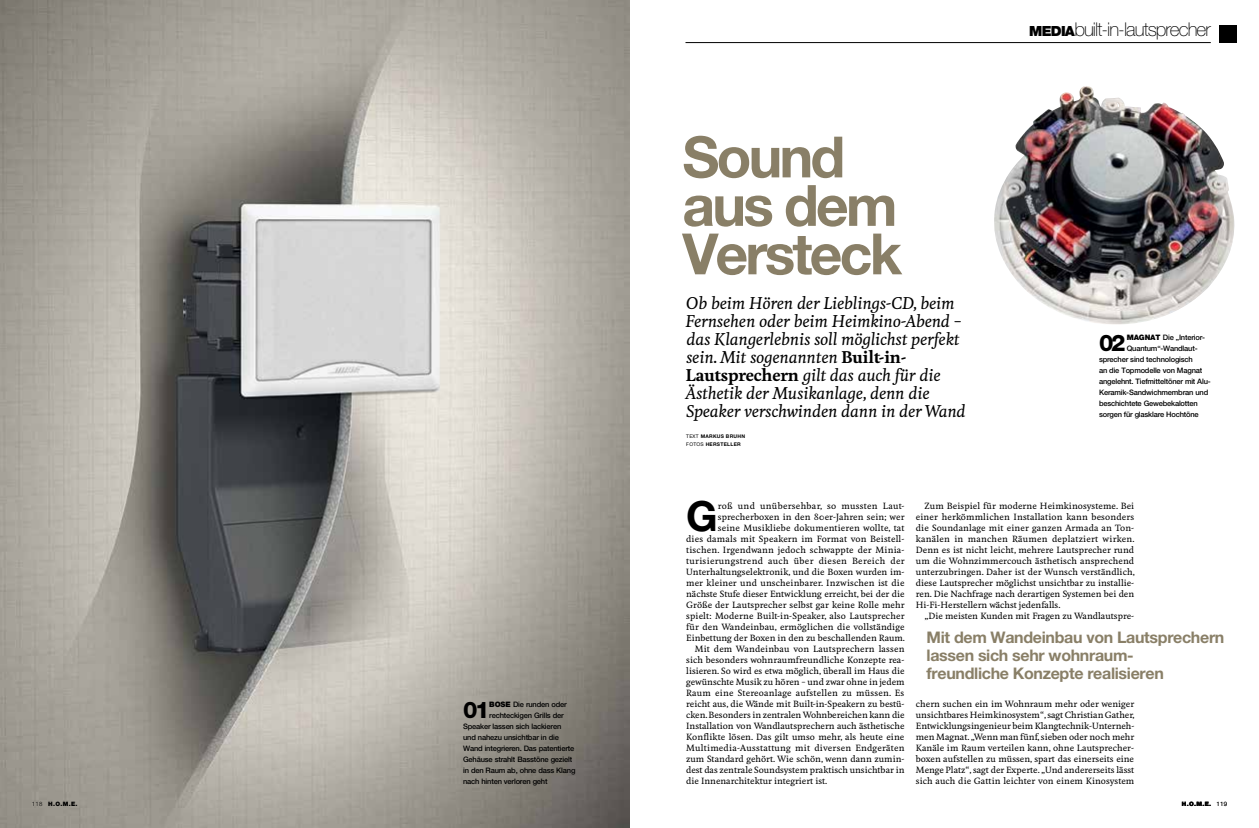
<style>
.page{position:relative;width:1259px;height:828px;background:#fff}
.page>*{position:absolute;margin:0;border:0;box-sizing:border-box;transform-origin:0 0}
.t1{font:700 57px/48.5px "Helvetica Neue CELT";letter-spacing:-.05em;color:#897f67}
.t2{font:700 41.6px "Helvetica Neue CELT";color:#000}
.t3{font:800 22.9px "Helvetica Neue CELT";color:#000}
.t4{font:100 19px "Helvetica Neue CELT";letter-spacing:-.05em;color:#000}
.t5{font:italic 500 16px/18px "Feijoa";letter-spacing:-.01em;color:#000}
.t6{font:700 16px/18px "Helvetica Neue CELT";letter-spacing:-.02em;color:#897f67}
.t7{font:500 8.5px/11px "Feijoa";letter-spacing:.005em;color:#000;text-align:justify}
.t8{font:500 8.5px "Feijoa";letter-spacing:.025em;color:#000}
.t9{font:500 8.5px "Feijoa";letter-spacing:.035em;color:#000}
.t10{font:500 7.5px "Helvetica Neue CELT";letter-spacing:-.025em;color:#000}
.t11{font:900 6px "Helvetica Neue CELT";color:#000}
.t12{font:300 6px "Helvetica Neue CELT";color:#000}
.t13{font:700 5px/8px "Helvetica Neue CELT";letter-spacing:.05em;color:#000}
.s1{font-weight:900}
.s2{font-weight:700;font-style:normal}
.s3{font-weight:400}
.s4{font-weight:900;font-size:14px}
.s5{font-weight:300}
</style>
<div class="page">
<div style="left:1219px;top:26px;width:17px;height:17px;background:#000"></div>
<img style="left:0;top:0;width:629px;height:828px">
<img style="left:994px;top:86px;width:240px;height:239px">
<hr style="left:685px;top:42px;width:525px;height:1px;background:#000">
<h3 class="t3" style="left:463px;top:696px;width:28px">01</h3>
<p class="t10" style="left:489px;top:699px;width:79px"><span class="s1">BOSE</span> Die runden oder</p>
<p class="t10" style="left:489px;top:710px;width:76px">rechteckigen Grills der</p>
<p class="t10" style="left:463px;top:721px;width:100px">Speaker lassen sich lackieren</p>
<p class="t10" style="left:463px;top:732px;width:97px">und nahezu unsichtbar in die</p>
<p class="t10" style="left:463px;top:743px;width:113px">Wand integrieren. Das patentierte</p>
<p class="t10" style="left:463px;top:755px;width:111px">Gehäuse strahlt Basstöne gezielt</p>
<p class="t10" style="left:463px;top:766px;width:114px">in den Raum ab, ohne dass Klang</p>
<p class="t10" style="left:463px;top:777px;width:86px">nach hinten verloren geht</p>
<h1 class="t1" style="left:682px;top:134px;width:221px">Sound aus dem<br>Versteck</h1>
<p class="t5" style="left:685px;top:295px;width:282px">Ob beim Hören der Lieblings-CD, beim Fernsehen oder beim Heimkino-Abend – das Klangerlebnis soll möglichst perfekt sein. Mit sogenannten <span class="s2">Built-in-Lautsprechern</span> gilt das auch für die Ästhetik der Musikanlage, denn die Speaker verschwinden dann in der Wand</p>
<p class="t13" style="left:686px;top:432px;width:61px"><span class="s3">TEXT</span> Markus Bruhn<br><span class="s3">FOTOS</span> hersteller</p>
<h3 class="t4" style="left:1029px;top:18px;width:183px"><span class="s4">MEDIA</span>built-in-lautsprecher</h3>
<h3 class="t3" style="left:1099px;top:329px;width:28px">02</h3>
<p class="t10" style="left:1126px;top:333px;width:80px"><span class="s1">MAGNAT</span> Die „Interior-</p>
<p class="t10" style="left:1126px;top:344px;width:72px">Quantum“-Wandlaut-</p>
<p class="t10" style="left:1099px;top:355px;width:95px">sprecher sind technologisch</p>
<p class="t10" style="left:1099px;top:366px;width:105px">an die Topmodelle von Magnat</p>
<p class="t10" style="left:1099px;top:377px;width:113px">angelehnt. Tiefmitteltöner mit Alu-</p>
<p class="t10" style="left:1099px;top:388px;width:111px">Keramik-Sandwichmembran und</p>
<p class="t10" style="left:1099px;top:399px;width:100px">beschichtete Gewebekalotten</p>
<p class="t10" style="left:1099px;top:410px;width:101px">sorgen für glasklare Hochtöne</p>
<h2 class="t2" style="left:686px;top:490px;width:33px">G</h2>
<p class="t9" style="left:718px;top:500px;width:188px">roß und unübersehbar, so mussten Laut-</p>
<p class="t7" style="left:718px;top:511px;width:188px">sprecherboxen in den 80er-Jahren sein; wer</p>
<p class="t7" style="left:718px;top:522px;width:188px">seine Musikliebe dokumentieren wollte, tat</p>
<p class="t7" style="left:686px;top:533px;width:220px">dies damals mit Speakern im Format von Beistell-</p>
<p class="t7" style="left:686px;top:544px;width:220px">tischen. Irgendwann jedoch schwappte der Minia-</p>
<p class="t9" style="left:686px;top:555px;width:220px">turisierungstrend auch über diesen Bereich der</p>
<p class="t7" style="left:686px;top:566px;width:220px">Unterhaltungselektronik, und die Boxen wurden im-</p>
<p class="t7" style="left:686px;top:577px;width:220px">mer kleiner und unscheinbarer. Inzwischen ist die</p>
<p class="t7" style="left:686px;top:588px;width:220px">nächste Stufe dieser Entwicklung erreicht, bei der die</p>
<p class="t7" style="left:686px;top:599px;width:220px">Größe der Lautsprecher selbst gar keine Rolle mehr</p>
<p class="t7" style="left:686px;top:610px;width:220px">spielt: Moderne Built-in-Speaker, also Lautsprecher</p>
<p class="t7" style="left:686px;top:621px;width:220px">für den Wandeinbau, ermöglichen die vollständige</p>
<p class="t7" style="left:686px;top:632px;width:220px">Einbettung der Boxen in den zu beschallenden Raum.</p>
<p class="t7" style="left:694px;top:643px;width:211px">Mit dem Wandeinbau von Lautsprechern lassen</p>
<p class="t7" style="left:686px;top:654px;width:220px">sich besonders wohnraumfreundliche Konzepte rea-</p>
<p class="t7" style="left:686px;top:665px;width:220px">lisieren. So wird es etwa möglich, überall im Haus die</p>
<p class="t7" style="left:686px;top:676px;width:220px">gewünschte Musik zu hören – und zwar ohne in jedem</p>
<p class="t8" style="left:686px;top:687px;width:220px">Raum eine Stereoanlage aufstellen zu müssen. Es</p>
<p class="t7" style="left:686px;top:698px;width:220px">reicht aus, die Wände mit Built-in-Speakern zu bestü-</p>
<p class="t7" style="left:686px;top:709px;width:220px">cken. Besonders in zentralen Wohnbereichen kann die</p>
<p class="t7" style="left:686px;top:720px;width:220px">Installation von Wandlautsprechern auch ästhetische</p>
<p class="t7" style="left:686px;top:731px;width:220px">Konflikte lösen. Das gilt umso mehr, als heute eine</p>
<p class="t8" style="left:686px;top:742px;width:220px">Multimedia-Ausstattung mit diversen Endgeräten</p>
<p class="t7" style="left:686px;top:753px;width:220px">zum Standard gehört. Wie schön, wenn dann zumin-</p>
<p class="t7" style="left:686px;top:764px;width:220px">dest das zentrale Soundsystem praktisch unsichtbar in</p>
<p class="t7" style="left:686px;top:775px;width:143px">die Innenarchitektur integriert ist.</p>
<p class="t7" style="left:916px;top:500px;width:220px;text-indent:8px">Zum Beispiel für moderne Heimkinosysteme. Bei einer herkömmlichen Installation kann besonders die Soundanlage mit einer ganzen Armada an Ton&shy;kanälen in manchen Räumen deplatziert wirken.<br>Denn es ist nicht leicht, mehrere Lautsprecher rund um die Wohnzimmercouch ästhetisch ansprechend unterzubringen. Daher ist der Wunsch verständlich, diese Lautsprecher möglichst unsichtbar zu installie&shy;ren. Die Nachfrage nach derartigen Systemen bei den Hi-Fi-Herstellern wächst jedenfalls.</p>
<p class="t7" style="left:924px;top:610px;width:211px">„Die meisten Kunden mit Fragen zu Wandlautspre-</p>
<h3 class="t6" style="left:926px;top:629px;width:299px">Mit dem Wandeinbau von Lautsprechern lassen sich sehr wohnraum-<br>freundliche Konzepte realisieren</h3>
<p class="t7" style="left:916px;top:698px;width:220px">chern suchen ein im Wohnraum mehr oder weniger unsichtbares Heimkinosystem“, sagt Christian Gather, Entwicklungsingenieur beim Klangtechnik-Unterneh&shy;men Magnat. „Wenn man fünf, sieben oder noch mehr Kanäle im Raum verteilen kann, ohne Lautsprecher&shy;boxen aufstellen zu müssen, spart das einerseits eine Menge Platz“, sagt der Experte. „Und andererseits lässt sich auch die Gattin leichter von einem Kinosystem</p>
<p class="t11" style="left:48px;top:800px;width:31px">H.O.M.E.</p>
<p class="t11" style="left:1181px;top:800px;width:47px">H.O.M.E. <span class="s5">119</span></p>
<p class="t12" style="left:32px;top:800px;width:12px">118</p>
</div>
